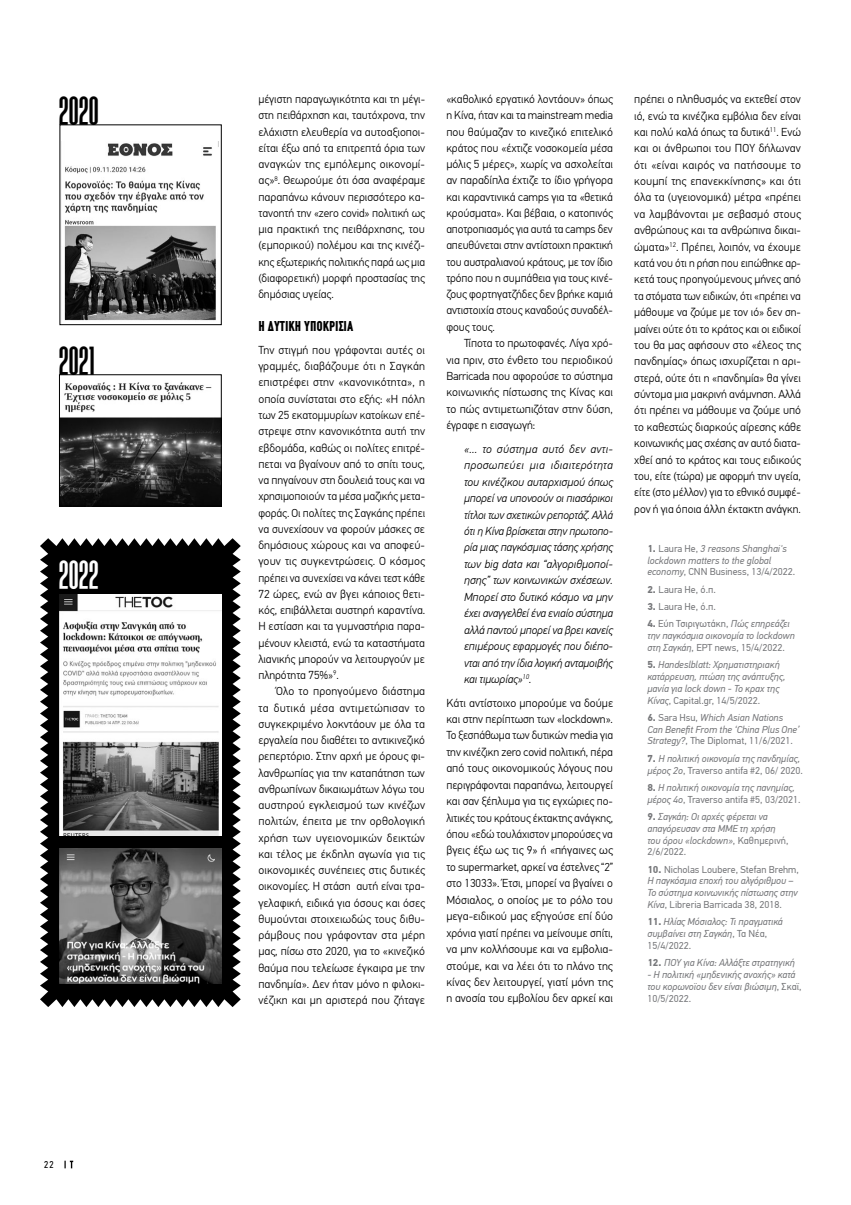
<style>
.page{position:relative;width:851px;height:1205px;background:#fff}
.page>*{position:absolute;margin:0;border:0;box-sizing:border-box;transform-origin:0 0}
.t1{font:37.5px "Heathergreen";letter-spacing:.02em;color:#000}
.t2{font:37.5px "Heathergreen";color:#fff}
.t3{font:900 14.38px "PF Din Text Compressed";letter-spacing:-.005em;color:#000}
.t4{font:300 11.5px/16.2px "PF Din Text Pro";letter-spacing:-.005em;color:#000;text-align:justify}
.t5{font:italic 300 11.5px/16.4px "PF Din Text Pro";letter-spacing:-.005em;color:#000;text-align:justify}
.t6{font:italic 10px/11.9px "PF Din Text Pro";color:#77787b}
.t7{font:10px "PF Din Text Pro";color:#77787b}
.t8{font:10px "PF Din Text Condensed";color:#000}
.s1{font-weight:700;font-style:normal}
.s2{font-style:normal}
.s3{font-weight:700}
</style>
<div class="page">
<svg style="left:64px;top:1160px;width:9px;height:8px"></svg>
<img style="left:61px;top:142px;width:158px;height:179px">
<div style="left:59px;top:124px;width:163px;height:201px;border:1px solid #000"></div>
<img style="left:61px;top:382px;width:159px;height:122px">
<div style="left:59px;top:374px;width:163px;height:132px;border:1px solid #000"></div>
<svg style="left:40px;top:538px;width:201px;height:469px;background:#2c2c2c"></svg>
<img style="left:59px;top:595px;width:162px;height:241px">
<img style="left:59px;top:849px;width:162px;height:135px">
<h1 class="t1" style="left:59px;top:80px;width:41px">2020</h1>
<h1 class="t1" style="left:59px;top:330px;width:37px">2021</h1>
<h1 class="t2" style="left:59px;top:544px;width:41px">2022</h1>
<p class="t8" style="left:44px;top:1159px;width:11px">22</p>
<p class="t4" style="left:258px;top:91px;width:168px">μέγιστη παραγωγικότητα και τη μέγι&shy;στη πειθάρχηση και, ταυτόχρονα, την ελάχιστη ελευθερία να αυτοαξιοποι&shy;είται έξω από τα επιτρεπτά όρια των αναγκών της εμπόλεμης οικονομί&shy;ας»<sup>8</sup>. Θεωρούμε ότι όσα αναφέραμε παραπάνω κάνουν περισσότερο κα&shy;τανοητή την «zero covid» πολιτική ως μια πρακτική της πειθάρχησης, του (εμπορικού) πολέμου και της κινέζι&shy;κης εξωτερικής πολιτικής παρά ως μια (διαφορετική) μορφή προστασίας της δημόσιας υγείας.</p>
<p class="t3" style="left:258px;top:317px;width:96px">Η ΔΥΤΙΚΉ ΥΠΟΚΡΙΣΊΑ</p>
<p class="t4" style="left:258px;top:342px;width:168px">Την στιγμή που γράφονται αυτές οι γραμμές, διαβάζουμε ότι η Σαγκάη επιστρέφει στην «κανονικότητα», η οποία συνίσταται στο εξής: «Η πόλη των 25 εκατομμυρίων κατοίκων επέ&shy;στρεψε στην κανονικότητα αυτή την εβδομάδα, καθώς οι πολίτες επιτρέ&shy;πεται να βγαίνουν από το σπίτι τους, να πηγαίνουν στη δουλειά τους και να χρησιμοποιούν τα μέσα μαζικής μετα&shy;φοράς. Οι πολίτες της Σαγκάης πρέπει να συνεχίσουν να φορούν μάσκες σε δημόσιους χώρους και να αποφεύ&shy;γουν τις συγκεντρώσεις. Ο κόσμος πρέπει να συνεχίσει να κάνει τεστ κάθε 72 ώρες, ενώ αν βγει κάποιος θετι&shy;κός, επιβάλλεται αυστηρή καραντίνα.<br>Η εστίαση και τα γυμναστήρια παρα&shy;μένουν κλειστά, ενώ τα καταστήματα λιανικής μπορούν να λειτουργούν με πληρότητα 75%»<sup>9</sup>.</p>
<p class="t4" style="left:258px;top:683px;width:168px;text-indent:18px">Όλο το προηγούμενο διάστημα τα δυτικά μέσα αντιμετώπισαν το συγκεκριμένο λοκντάουν με όλα τα εργαλεία που διαθέτει το αντικινεζικό ρεπερτόριο. Στην αρχή με όρους φι&shy;λανθρωπίας για την καταπάτηση των ανθρωπίνων δικαιωμάτων λόγω του αυστηρού εγκλεισμού των κινέζων πολιτών, έπειτα με την ορθολογική χρήση των υγειονομικών δεικτών και τέλος με έκδηλη αγωνία για τις οικονομικές συνέπειες στις δυτικές οικονομίες. Η στάση αυτή είναι τρα&shy;γελαφική, ειδικά για όσους και όσες θυμούνται στοιχειωδώς τους διθυ&shy;ράμβους που γράφονταν στα μέρη μας, πίσω στο 2020, για το «κινεζικό θαύμα που τελείωσε έγκαιρα με την πανδημία». Δεν ήταν μόνο η φιλοκι&shy;νέζικη και μη αριστερά που ζήταγε</p>
<p class="t4" style="left:446px;top:91px;width:168px">«καθολικό εργατικό λοντάουν» όπως η Κίνα, ήταν και τα mainstream media που θαύμαζαν το κινεζικό επιτελικό κράτος που «έχτιζε νοσοκομεία μέσα μόλις 5 μέρες», χωρίς να ασχολείται αν παραδίπλα έχτιζε το ίδιο γρήγορα και καραντινικά camps για τα «θετικά κρούσματα». Και βέβαια, ο κατοπινός αποτροπιασμός για αυτά τα camps δεν απευθύνεται στην αντίστοιχη πρακτική του αυστραλιανού κράτους, με τον ίδιο τρόπο που η συμπάθεια για τους κινέ&shy;ζους φορτηγατζήδες δεν βρήκε καμιά αντιστοιχία στους καναδούς συναδέλ&shy;φους τους.</p>
<p class="t4" style="left:446px;top:335px;width:168px;text-indent:18px">Τίποτα το πρωτοφανές. Λίγα χρό&shy;νια πριν, στο ένθετο του περιοδικού Barricada που αφορούσε το σύστημα κοινωνικής πίστωσης της Κίνας και το πώς αντιμετωπιζόταν στην δύση, έγραφε η εισαγωγή:</p>
<p class="t5" style="left:464px;top:441px;width:150px">«… το σύστημα αυτό δεν αντι&shy;προσωπεύει μια ιδιαιτερότητα του κινέζικου αυταρχισμού όπως μπορεί να υπονοούν οι πιασάρικοι τίτλοι των σχετικών ρεπορτάζ. Αλλά ότι η Κίνα βρίσκεται στην πρωτοπο&shy;ρία μιας παγκόσμιας τάσης χρήσης των big data και “αλγοριθμοποί&shy;ησης” των κοινωνικών σχέσεων.<br>Μπορεί στο δυτικό κόσμο να μην έχει αναγγελθεί ένα ενιαίο σύστημα αλλά παντού μπορεί να βρει κανείς επιμέρους εφαρμογές που διέπο&shy;νται από την ίδια λογική ανταμοιβής και τιμωρίας»<sup>10</sup>.</p>
<p class="t4" style="left:446px;top:694px;width:168px">Κάτι αντίστοιχο μπορούμε να δούμε και στην περίπτωση των «lockdown».<br>Το ξεσπάθωμα των δυτικών media για την κινέζικη zero covid πολιτική, πέρα από τους οικονομικούς λόγους που περιγράφονται παραπάνω, λειτουργεί και σαν ξέπλυμα για τις εγχώριες πο&shy;λιτικές του κράτους έκτακτης ανάγκης, όπου «εδώ τουλάχιστον μπορούσες να βγεις έξω ως τις 9» ή «πήγαινες ως το supermarket, αρκεί να έστελνες “2” στο 13033». Έτσι, μπορεί να βγαίνει ο Μόσιαλος, ο οποίος με το ρόλο του μεγα-ειδικού μας εξηγούσε επί δύο χρόνια γιατί πρέπει να μείνουμε σπίτι, να μην κολλήσουμε και να εμβολια&shy;στούμε, και να λέει ότι το πλάνο της κίνας δεν λειτουργεί, γιατί μόνη της η ανοσία του εμβολίου δεν αρκεί και</p>
<p class="t4" style="left:634px;top:91px;width:168px">πρέπει ο πληθυσμός να εκτεθεί στον ιό, ενώ τα κινέζικα εμβόλια δεν είναι και πολύ καλά όπως τα δυτικά<sup>11</sup>. Ενώ και οι άνθρωποι του ΠΟΥ δήλωναν ότι «είναι καιρός να πατήσουμε το κουμπί της επανεκκίνησης» και ότι όλα τα (υγειονομικά) μέτρα «πρέπει να λαμβάνονται με σεβασμό στους ανθρώπους και τα ανθρώπινα δικαι&shy;ώματα»<sup>12</sup>. Πρέπει, λοιπόν, να έχουμε κατά νου ότι η ρήση που ειπώθηκε αρ&shy;κετά τους προηγούμενους μήνες από τα στόματα των ειδικών, ότι «πρέπει να μάθουμε να ζούμε με τον ιό» δεν ση&shy;μαίνει ούτε ότι το κράτος και οι ειδικοί του θα μας αφήσουν στο «έλεος της πανδημίας» όπως ισχυρίζεται η αρι&shy;στερά, ούτε ότι η «πανδημία» θα γίνει σύντομα μια μακρινή ανάμνηση. Αλλά ότι πρέπει να μάθουμε να ζούμε υπό το καθεστώς διαρκούς αίρεσης κάθε κοινωνικής μας σχέσης αν αυτό διατα&shy;χθεί από το κράτος και τους ειδικούς του, είτε (τώρα) με αφορμή την υγεία, είτε (στο μέλλον) για το εθνικό συμφέ&shy;ρον ή για όποια άλλη έκτακτη ανάγκη.</p>
<p class="t6" style="left:647px;top:542px;width:149px"><span class="s1">1.</span> <span class="s2">Laura He,</span> 3 reasons Shanghai's lockdown matters to the global economy<span class="s2">, CNN Business, 13/4/2022.</span></p>
<p class="t7" style="left:647px;top:583px;width:70px"><span class="s3">2.</span> Laura He, ό.π.</p>
<p class="t7" style="left:647px;top:600px;width:70px"><span class="s3">3.</span> Laura He, ό.π.</p>
<p class="t6" style="left:647px;top:618px;width:149px"><span class="s1">4.</span> <span class="s2">Εύη Τσιριγωτάκη,</span> Πώς επηρεάζει την παγκόσμια οικονομία το lockdown στη Σαγκάη<span class="s2">, ΕΡΤ news, 15/4/2022.</span></p>
<p class="t6" style="left:647px;top:658px;width:140px"><span class="s1">5.</span> Handeslblatt: Χρηματιστηριακή κατάρρευση, πτώση της ανάπτυξης, μανία για lock down - Το κραχ της Κίνας<span class="s2">, Capital.gr, 14/5/2022.</span></p>
<p class="t6" style="left:647px;top:711px;width:153px"><span class="s1">6.</span> <span class="s2">Sara Hsu,</span> Which Asian Nations<br>Can Benefit From the ‘China Plus One’<br>Strategy?<span class="s2">, The Diplomat, 11/6/2021.</span></p>
<p class="t6" style="left:647px;top:752px;width:157px"><span class="s1">7.</span> Η πολιτική οικονομία της πανδημίας, μέρος 2ο<span class="s2">, Traverso antifa #2, 06/ 2020.</span></p>
<p class="t6" style="left:647px;top:781px;width:155px"><span class="s1">8.</span> Η πολιτική οικονομία της πανημίας, μέρος 4ο<span class="s2">, Traverso antifa #5, 03/2021.</span></p>
<p class="t6" style="left:647px;top:810px;width:143px"><span class="s1">9.</span> Σαγκάη: Οι αρχές φέρεται να απαγόρευσαν στα ΜΜΕ τη χρήση του όρου «lockdown»<span class="s2">, Καθημερινή,<br>2/6/2022.</span></p>
<p class="t6" style="left:647px;top:863px;width:153px"><span class="s1">10.</span> <span class="s2">Nicholas Loubere, Stefan Brehm, </span>Η παγκόσμια εποχή του αλγόριθμου – Το σύστημα κοινωνικής πίστωσης στην Κίνα<span class="s2">, Libreria Barricada 38, 2018.</span></p>
<p class="t6" style="left:647px;top:916px;width:137px"><span class="s1">11.</span> Ηλίας Μόσιαλος: Τι πραγματικά συμβαίνει στη Σαγκάη<span class="s2">, Τα Νέα,<br>15/4/2022.</span></p>
<p class="t6" style="left:647px;top:957px;width:149px"><span class="s1">12.</span> ΠΟΥ για Κίνα: Αλλάξτε στρατηγική</p>
<p class="t6" style="left:647px;top:969px;width:156px">- Η πολιτική «μηδενικής ανοχής» κατά του κορωνοϊου δεν είναι βιώσιμη<span class="s2">, Σκαϊ,<br>10/5/2022.</span></p>
</div>
